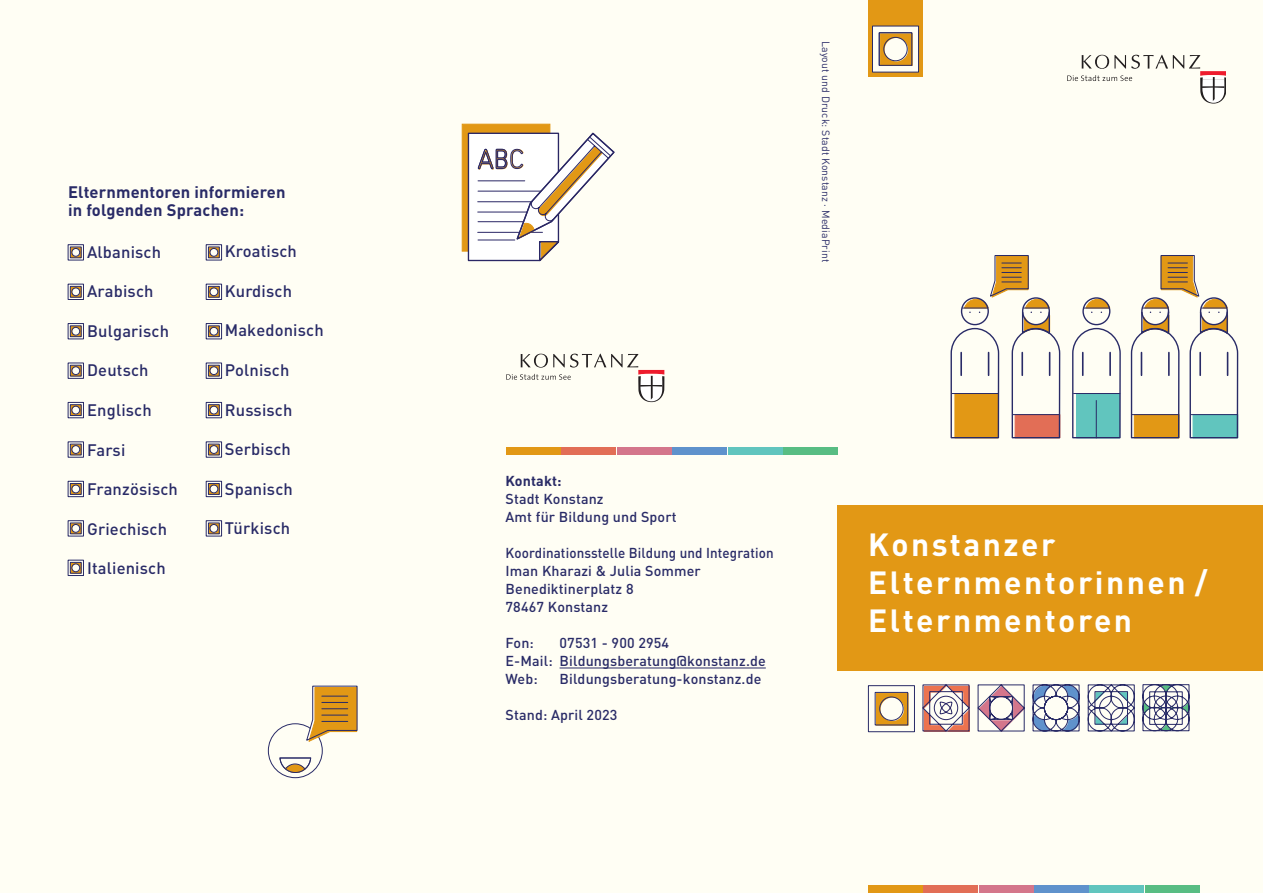
<style>
.page{position:relative;width:1263px;height:893px;background:#fff}
.page>*{position:absolute;margin:0;border:0;box-sizing:border-box;transform-origin:0 0}
.Headline_Konstanz_ma{font:700 31.65px "DINOT";letter-spacing:.08em;color:#fff}
.Text{font:500 16.5px "DINOT";letter-spacing:.01em;color:#292b67}
.Text-2{font:700 16.5px/18px "DINOT";letter-spacing:.01em;color:#292b67}
.Text-3{font:500 14.25px "DINOT";letter-spacing:.01em;color:#292b67}
.Text-4{font:500 14.25px "DINOT";letter-spacing:.01em;color:#292b67;scale:.94 1}
.Text-5{font:700 14.25px "DINOT";letter-spacing:.01em;color:#292b67}
.Text-6{font:10.5px "DINOT";letter-spacing:.01em;color:#292b67}
</style>
<div class="page">
<div style="left:0;top:0;width:838px;height:893px;background:#fffef4"></div>
<div style="left:825px;top:0;width:438px;height:893px;background:#fffef4"></div>
<div style="left:838px;top:505px;width:425px;height:166px;background:#e29815"></div>
<div style="left:868px;top:885px;width:55px;height:8px;background:#e29815"></div>
<div style="left:1145px;top:885px;width:55px;height:8px;background:#58bd83"></div>
<div style="left:923px;top:885px;width:55px;height:8px;background:#e26e56"></div>
<div style="left:979px;top:885px;width:54px;height:8px;background:#d4768b"></div>
<div style="left:1034px;top:885px;width:55px;height:8px;background:#5f92cc"></div>
<div style="left:1090px;top:885px;width:54px;height:8px;background:#61c5be"></div>
<svg style="left:1067px;top:55px;width:158px;height:48px"></svg>
<svg style="left:506px;top:354px;width:158px;height:48px"></svg>
<hr style="left:560px;top:668px;width:206px;height:1px;background:#292b67">
<svg style="left:1072px;top:327px;width:49px;height:112px"></svg>
<div style="left:1082px;top:297px;width:28px;height:28px;border:1px solid #292b67;border-radius:50%"></div>
<svg style="left:1084px;top:299px;width:26px;height:14px"></svg>
<hr style="left:1096px;top:400px;width:1px;height:38px;background:#292b67">
<svg style="left:1130px;top:255px;width:109px;height:184px"></svg>
<svg style="left:950px;top:255px;width:111px;height:184px"></svg>
<svg style="left:462px;top:124px;width:153px;height:138px"></svg>
<svg style="left:279px;top:757px;width:32px;height:16px"></svg>
<div style="left:268px;top:723px;width:55px;height:55px;border:1px solid #292b67;border-radius:50%"></div>
<svg style="left:305px;top:685px;width:53px;height:57px"></svg>
<svg style="left:868px;top:685px;width:47px;height:47px"></svg>
<svg style="left:922px;top:684px;width:48px;height:48px"></svg>
<svg style="left:977px;top:684px;width:48px;height:48px"></svg>
<svg style="left:1033px;top:684px;width:47px;height:47px"></svg>
<svg style="left:1088px;top:684px;width:47px;height:47px"></svg>
<svg style="left:1142px;top:684px;width:47px;height:47px"></svg>
<div style="left:868px;top:0;width:55px;height:77px;background:#e29815"></div>
<svg style="left:872px;top:26px;width:47px;height:46px"></svg>
<div style="left:506px;top:447px;width:55px;height:7px;background:#e29815"></div>
<div style="left:783px;top:447px;width:55px;height:7px;background:#58bd83"></div>
<div style="left:562px;top:447px;width:54px;height:7px;background:#e26e56"></div>
<div style="left:617px;top:447px;width:55px;height:7px;background:#d4768b"></div>
<div style="left:672px;top:447px;width:55px;height:7px;background:#5f92cc"></div>
<div style="left:728px;top:447px;width:54px;height:7px;background:#61c5be"></div>
<svg style="left:68px;top:245px;width:16px;height:15px"></svg>
<svg style="left:206px;top:245px;width:16px;height:15px"></svg>
<svg style="left:68px;top:284px;width:16px;height:16px"></svg>
<svg style="left:206px;top:284px;width:16px;height:16px"></svg>
<svg style="left:68px;top:323px;width:16px;height:16px"></svg>
<svg style="left:206px;top:323px;width:16px;height:16px"></svg>
<svg style="left:68px;top:363px;width:16px;height:15px"></svg>
<svg style="left:206px;top:363px;width:16px;height:15px"></svg>
<svg style="left:68px;top:402px;width:16px;height:16px"></svg>
<svg style="left:206px;top:402px;width:16px;height:16px"></svg>
<svg style="left:68px;top:442px;width:16px;height:15px"></svg>
<svg style="left:206px;top:442px;width:16px;height:15px"></svg>
<svg style="left:68px;top:481px;width:16px;height:16px"></svg>
<svg style="left:206px;top:481px;width:16px;height:16px"></svg>
<svg style="left:68px;top:521px;width:16px;height:15px"></svg>
<svg style="left:206px;top:521px;width:16px;height:15px"></svg>
<svg style="left:68px;top:560px;width:16px;height:16px"></svg>
<p class="Text-2" style="left:68px;top:183px;width:219px">Elternmentoren informieren in folgenden Sprachen:</p>
<p class="Text" style="left:87px;top:240px;width:75px">Albanisch</p>
<p class="Text" style="left:87px;top:280px;width:68px">Arabisch</p>
<p class="Text" style="left:87px;top:320px;width:83px">Bulgarisch</p>
<p class="Text" style="left:87px;top:359px;width:63px">Deutsch</p>
<p class="Text" style="left:87px;top:399px;width:66px">Englisch</p>
<p class="Text" style="left:87px;top:438px;width:40px">Farsi</p>
<p class="Text" style="left:87px;top:478px;width:92px">Französisch</p>
<p class="Text" style="left:87px;top:518px;width:81px">Griechisch</p>
<p class="Text" style="left:87px;top:557px;width:80px">Italienisch</p>
<p class="Text" style="left:225px;top:240px;width:74px">Kroatisch</p>
<p class="Text" style="left:225px;top:280px;width:69px">Kurdisch</p>
<p class="Text" style="left:225px;top:319px;width:100px">Makedonisch</p>
<p class="Text" style="left:225px;top:359px;width:66px">Polnisch</p>
<p class="Text" style="left:225px;top:398px;width:69px">Russisch</p>
<p class="Text" style="left:225px;top:438px;width:68px">Serbisch</p>
<p class="Text" style="left:225px;top:478px;width:70px">Spanisch</p>
<p class="Text" style="left:225px;top:517px;width:67px">Türkisch</p>
<p class="Text-6" style="left:832px;top:41px;width:223px;rotate:90deg">Layout und Druck: Stadt Konstanz · MediaPrint</p>
<p class="Text-5" style="left:506px;top:472px;width:58px">Kontakt:</p>
<p class="Text-3" style="left:506px;top:489px;width:100px">Stadt Konstanz</p>
<p class="Text-3" style="left:506px;top:507px;width:173px">Amt für Bildung und Sport</p>
<p class="Text-4" style="left:506px;top:543px;width:287px">Koordinationsstelle Bildung und Integration</p>
<p class="Text-3" style="left:506px;top:561px;width:197px">Iman Kharazi &amp; Julia Sommer</p>
<p class="Text-3" style="left:506px;top:579px;width:130px">Benediktinerplatz 8</p>
<p class="Text-3" style="left:506px;top:597px;width:104px">78467 Konstanz</p>
<p class="Text-3" style="left:506px;top:633px;width:30px">Fon:</p>
<p class="Text-3" style="left:560px;top:633px;width:111px">07531 - 900 2954</p>
<p class="Text-3" style="left:506px;top:651px;width:262px">E-Mail: Bildungsberatung@konstanz.de</p>
<p class="Text-3" style="left:506px;top:669px;width:34px">Web:</p>
<p class="Text-3" style="left:560px;top:669px;width:203px">Bildungsberatung-konstanz.de</p>
<p class="Text-3" style="left:506px;top:705px;width:113px">Stand: April 2023</p>
<p class="Headline_Konstanz_ma" style="left:868px;top:524px;width:189px">Konstanzer</p>
<p class="Headline_Konstanz_ma" style="left:868px;top:562px;width:341px">Elternmentorinnen /</p>
<p class="Headline_Konstanz_ma" style="left:868px;top:600px;width:265px">Elternmentoren</p>
</div>
